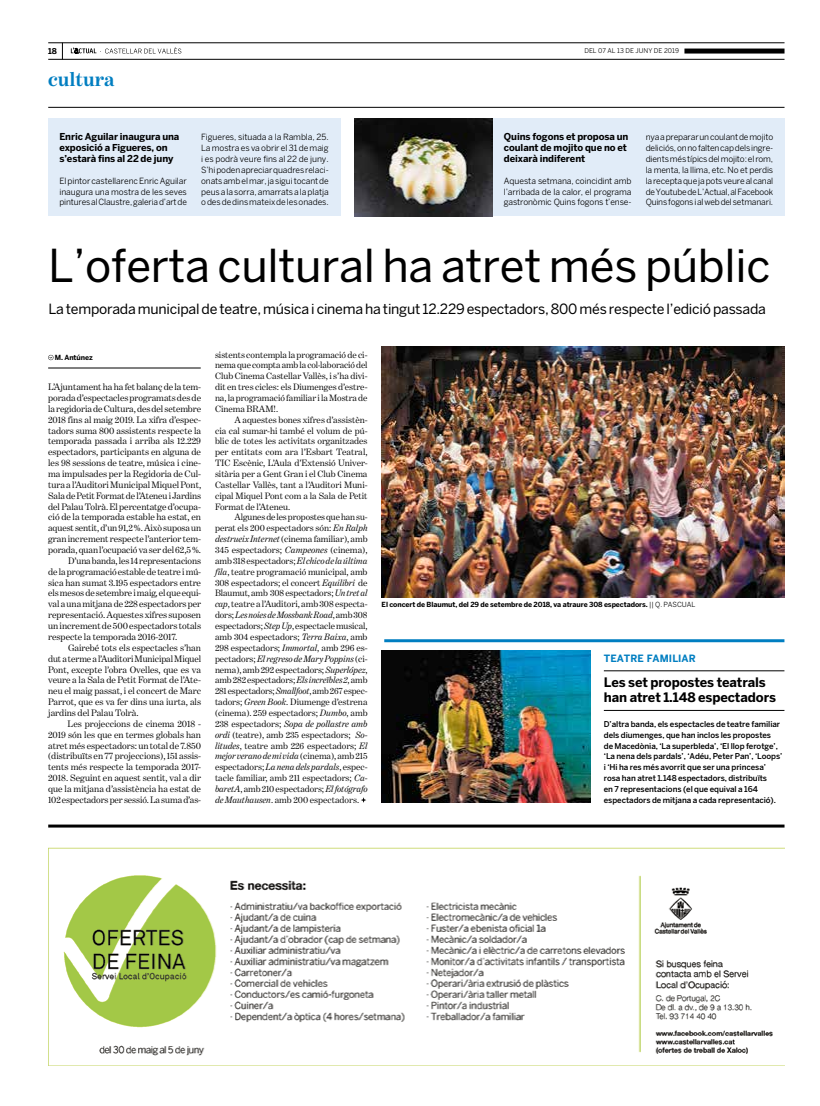
<style>
.page{position:relative;width:820px;height:1106px;background:#fff}
.page>*{position:absolute;margin:0;border:0;box-sizing:border-box;transform-origin:0 0}
.t1{font:45px "Benton Sans";letter-spacing:-.005em;color:#000}
.t2{font:700 20px "Benton Modern One";letter-spacing:-.005em;color:#007ec1}
.t3{font:14px "Benton Sans";letter-spacing:-.015em;color:#000}
.t4{font:700 13px/15px "Benton Sans";letter-spacing:-.01em;color:#000}
.t5{font:700 10px "Benton Sans";letter-spacing:.005em;color:#007ec1}
.t6{font:9.5px "Benton Modern One";color:#000}
.t7{font:700 9.5px/10.9px "Benton Sans";letter-spacing:-.01em;color:#000}
.t8{font:9.3px/10.9px "Benton Modern One";color:#000;text-align:justify}
.t9{font:8.5px/10.9px "Benton Sans";letter-spacing:-.01em;color:#000;text-align:justify}
.t10{font:500 8px/10.9px "Benton Sans";letter-spacing:-.005em;color:#000}
.t11{font:700 8px "Benton Sans";color:#000}
.t12{font:700 7px "Benton Sans";letter-spacing:-.01em;color:#000}
.t13{font:6.5px "Benton Sans";letter-spacing:.005em;color:#000}
.s1{font-style:italic}
.s2{font-weight:400}
</style>
<div class="page">
<svg style="left:62px;top:44px;width:1px;height:15px"></svg>
<hr style="left:48px;top:107px;width:736px;height:1px;background:#000">
<hr style="left:48px;top:43px;width:736px;height:1px;background:#000">
<hr style="left:48px;top:59px;width:736px;height:1px;background:#000">
<div style="left:684px;top:49px;width:100px;height:5px;background:#000"></div>
<svg style="left:71px;top:47px;width:110px;height:7px"></svg>
<div style="left:48px;top:119px;width:292px;height:97px;background:#e1ecf8"></div>
<div style="left:492px;top:119px;width:292px;height:97px;background:#e1ecf8"></div>
<img style="left:354px;top:119px;width:138px;height:97px">
<hr style="left:48px;top:824px;width:736px;height:3px;background:#000">
<img style="left:381px;top:347px;width:403px;height:250px">
<svg style="left:361px;top:797px;width:5px;height:5px"></svg>
<svg style="left:48px;top:355px;width:5px;height:5px"></svg>
<hr style="left:48px;top:367px;width:153px;height:1px;background:#000">
<hr style="left:384px;top:639px;width:400px;height:3px;background:#007ec1">
<img style="left:381px;top:650px;width:209px;height:152px">
<hr style="left:603px;top:670px;width:181px;height:1px;background:#000">
<hr style="left:603px;top:710px;width:181px;height:1px;background:#000">
<img style="left:48px;top:847px;width:736px;height:219px">
<p class="t11" style="left:48px;top:46px;width:10px">18</p>
<p class="t13" style="left:584px;top:47px;width:96px">DEL 07 AL 13 DE juny DE 2019</p>
<h2 class="t2" style="left:48px;top:68px;width:68px">cultura</h2>
<p class="t7" style="left:59px;top:131px;width:121px">Enric Aguilar inaugura una exposició a Figueres, on s’estarà fins al 22 de juny</p>
<p class="t9" style="left:59px;top:175px;width:129px">El pintor castellarenc Enric Aguilar inaugura una mostra de les seves pintures al Claustre, galeria d’art de</p>
<p class="t9" style="left:201px;top:132px;width:129px">Figueres, situada a la Rambla, 25.<br>La mostra es va obrir el 31 de maig i es podrà veure fins al 22 de juny.<br>S’hi poden apreciar quadres relaci&shy;onats amb el mar, ja sigui tocant de peus a la sorra, amarrats a la platja o des de dins mateix de les onades.</p>
<p class="t7" style="left:503px;top:131px;width:126px">Quins fogons et proposa un coulant de mojito que no et deixarà indiferent</p>
<p class="t9" style="left:503px;top:175px;width:129px">Aquesta setmana, coincidint amb l’arribada de la calor, el programa gastronòmic Quins fogons t’ense-</p>
<p class="t9" style="left:645px;top:132px;width:129px">nya a preparar un coulant de mojito deliciós, on no falten cap dels ingre&shy;dients més típics del mojito: el rom, la menta, la llima, etc. No et perdis la recepta que ja pots veure al canal de Youtube de L’Actual, al Facebook Quins fogons i al web del setmanari.</p>
<h1 class="t1" style="left:48px;top:239px;width:723px">L’oferta cultural ha atret més públic</h1>
<h3 class="t3" style="left:48px;top:300px;width:718px">La temporada municipal de teatre, música i cinema ha tingut 12.229 espectadors, 800 més respecte l’edició passada</h3>
<p class="t8" style="left:215px;top:349px;width:154px">sistents contempla la programació de ci&shy;nema que compta amb la col·laboració del Club Cinema Castellar Vallès, i s’ha divi&shy;dit en tres cicles: els Diumenges d’estre&shy;na, la programació familiar i la Mostra de Cinema BRAM!.</p>
<p class="t8" style="left:215px;top:414px;width:154px;text-indent:19px">A aquestes bones xifres d’assistèn&shy;cia cal sumar-hi també el volum de pú&shy;blic de totes les activitats organitzades per entitats com ara l’Esbart Teatral, TIC Escènic, L’Aula d’Extensió Univer&shy;sitària per a Gent Gran i el Club Cinema Castellar Vallès, tant a l’Auditori Muni&shy;cipal Miquel Pont com a la Sala de Petit Format de l’Ateneu.</p>
<p class="t8" style="left:215px;top:512px;width:154px;text-indent:19px">Algunes de les propostes que han su&shy;perat els 200 espectadors són: <span class="s1">En Ralph destrueix Internet</span> (cinema familiar), amb 345 espectadors; <span class="s1">Campeones</span> (cinema), amb 318 espectadors; <span class="s1">El chico de la última fila</span>, teatre programació municipal, amb 308 espectadors; el concert <span class="s1">Equilibri</span> de Blaumut, amb 308 espectadors; <span class="s1">Un tret al cap</span>, teatre a l’Auditori, amb 308 especta&shy;dors; <span class="s1">Les noies de Mossbank Road</span>, amb 308 espectadors; <span class="s1">Step Up</span>, espectacle musical, amb 304 espectadors; <span class="s1">Terra Baixa</span>, amb 298 espectadors; <span class="s1">Immortal</span>, amb 296 es&shy;pectadors; <span class="s1">El regreso de Mary Poppins</span> (ci&shy;nema), amb 292 espectadors; <span class="s1">Superlópez</span>, amb 282 espectadors; <span class="s1">Els increïbles 2</span>, amb 281 espectadors; <span class="s1">Smallfoot</span>, amb 267 espec&shy;tadors; <span class="s1">Green Book</span>. Diumenge d’estrena (cinema). 259 espectadors; <span class="s1">Dumbo</span>, amb 238 espectadors; <span class="s1">Sopa de pollastre amb ordi</span> (teatre), amb 235 espectadors; <span class="s1">So&shy;litudes</span>, teatre amb 226 espectadors; <span class="s1">El mejor verano de mi vida</span> (cinema), amb 215 espectadors; <span class="s1">La nena dels pardals</span>, espec&shy;tacle familiar, amb 211 espectadors; <span class="s1">Ca&shy;baretA</span>, amb 210 espectadors; <span class="s1">El fotógrafo de Mauthausen</span>. amb 200 espectadors.</p>
<p class="t12" style="left:55px;top:353px;width:39px">M. Antúnez</p>
<p class="t6" style="left:48px;top:381px;width:154px">L’Ajuntament ha ha fet balanç de la tem-</p>
<p class="t6" style="left:48px;top:392px;width:154px">porada d’espectacles programats des de</p>
<p class="t6" style="left:48px;top:403px;width:154px">la regidoria de Cultura, des del setembre</p>
<p class="t6" style="left:48px;top:414px;width:154px">2018 fins al maig 2019. La xifra d’espec-</p>
<p class="t6" style="left:48px;top:425px;width:154px">tadors suma 800 assistents respecte la</p>
<p class="t6" style="left:48px;top:436px;width:154px">temporada passada i arriba als 12.229</p>
<p class="t6" style="left:48px;top:447px;width:154px">espectadors, participants en alguna de</p>
<p class="t6" style="left:48px;top:457px;width:154px">les 98 sessions de teatre, música i cine-</p>
<p class="t6" style="left:48px;top:468px;width:154px">ma impulsades per la Regidoria de Cul-</p>
<p class="t6" style="left:48px;top:479px;width:154px">tura a l’Auditori Municipal Miquel Pont,</p>
<p class="t6" style="left:48px;top:490px;width:154px">Sala de Petit Format de l’Ateneu i Jardins</p>
<p class="t6" style="left:48px;top:501px;width:154px">del Palau Tolrà. El percentatge d’ocupa-</p>
<p class="t6" style="left:48px;top:512px;width:154px">ció de la temporada estable ha estat, en</p>
<p class="t6" style="left:48px;top:523px;width:154px">aquest sentit, d’un 91,2 %. Això suposa un</p>
<p class="t6" style="left:48px;top:533px;width:154px">gran increment respecte l’anterior tem-</p>
<p class="t6" style="left:48px;top:544px;width:154px">porada, quan l’ocupació va ser del 62,5 %.</p>
<p class="t6" style="left:68px;top:555px;width:134px">D’una banda, les 14 representacions</p>
<p class="t6" style="left:48px;top:566px;width:154px">de la programació estable de teatre i mú-</p>
<p class="t6" style="left:48px;top:577px;width:154px">sica han sumat 3.195 espectadors entre</p>
<p class="t6" style="left:48px;top:588px;width:154px">els mesos de setembre i maig, el que equi-</p>
<p class="t6" style="left:48px;top:599px;width:154px">val a una mitjana de 228 espectadors per</p>
<p class="t6" style="left:48px;top:609px;width:154px">representació. Aquestes xifres suposen</p>
<p class="t6" style="left:48px;top:620px;width:154px">un increment de 500 espectadors totals</p>
<p class="t6" style="left:48px;top:631px;width:131px">respecte la temporada 2016-2017.</p>
<p class="t6" style="left:68px;top:642px;width:134px">Gairebé tots els espectacles s’han</p>
<p class="t6" style="left:48px;top:653px;width:154px">dut a terme a l’Auditori Municipal Miquel</p>
<p class="t6" style="left:48px;top:664px;width:154px">Pont, excepte l’obra Ovelles, que es va</p>
<p class="t6" style="left:48px;top:675px;width:154px">veure a la Sala de Petit Format de l’Ate-</p>
<p class="t6" style="left:48px;top:685px;width:154px">neu el maig passat, i el concert de Marc</p>
<p class="t6" style="left:48px;top:696px;width:154px">Parrot, que es va fer dins una iurta, als</p>
<p class="t6" style="left:48px;top:707px;width:92px">jardins del Palau Tolrà.</p>
<p class="t6" style="left:68px;top:718px;width:135px">Les projeccions de cinema 2018 -</p>
<p class="t6" style="left:48px;top:729px;width:154px">2019 són les que en termes globals han</p>
<p class="t6" style="left:48px;top:740px;width:154px">atret més espectadors: un total de 7.850</p>
<p class="t6" style="left:48px;top:751px;width:154px">(distribuïts en 77 projeccions), 151 assis-</p>
<p class="t6" style="left:48px;top:761px;width:154px">tents més respecte la temporada 2017-</p>
<p class="t6" style="left:48px;top:772px;width:154px">2018. Seguint en aquest sentit, val a dir</p>
<p class="t6" style="left:48px;top:783px;width:154px">que la mitjana d’assistència ha estat de</p>
<p class="t6" style="left:48px;top:794px;width:154px">102 espectadors per sessió. La suma d’as-</p>
<p class="t12" style="left:381px;top:600px;width:287px">El concert de Blaumut, del 29 de setembre de 2018, va atraure 308 espectadors. <span class="s2">|| q. pascual</span></p>
<p class="t5" style="left:603px;top:652px;width:93px">TEATRE FAMI LIAR</p>
<h3 class="t4" style="left:603px;top:674px;width:173px">Les set propostes teatrals han atret 1.148 espectadors</h3>
<p class="t10" style="left:603px;top:718px;width:180px">D’altra banda, els espectacles de teatre familiar dels diumenges, que han inclos les propostes de Macedònia, ‘La superbleda’, ‘El llop ferotge’, ‘La nena dels pardals’, ‘Adéu, Peter Pan’, ‘Loops’ i ‘Hi ha res més avorrit que ser una princesa’ rosa han atret 1.148 espectadors, distribuïts<br>en 7 representacions (el que equival a 164 espectadors de mitjana a cada representació).</p>
</div>
